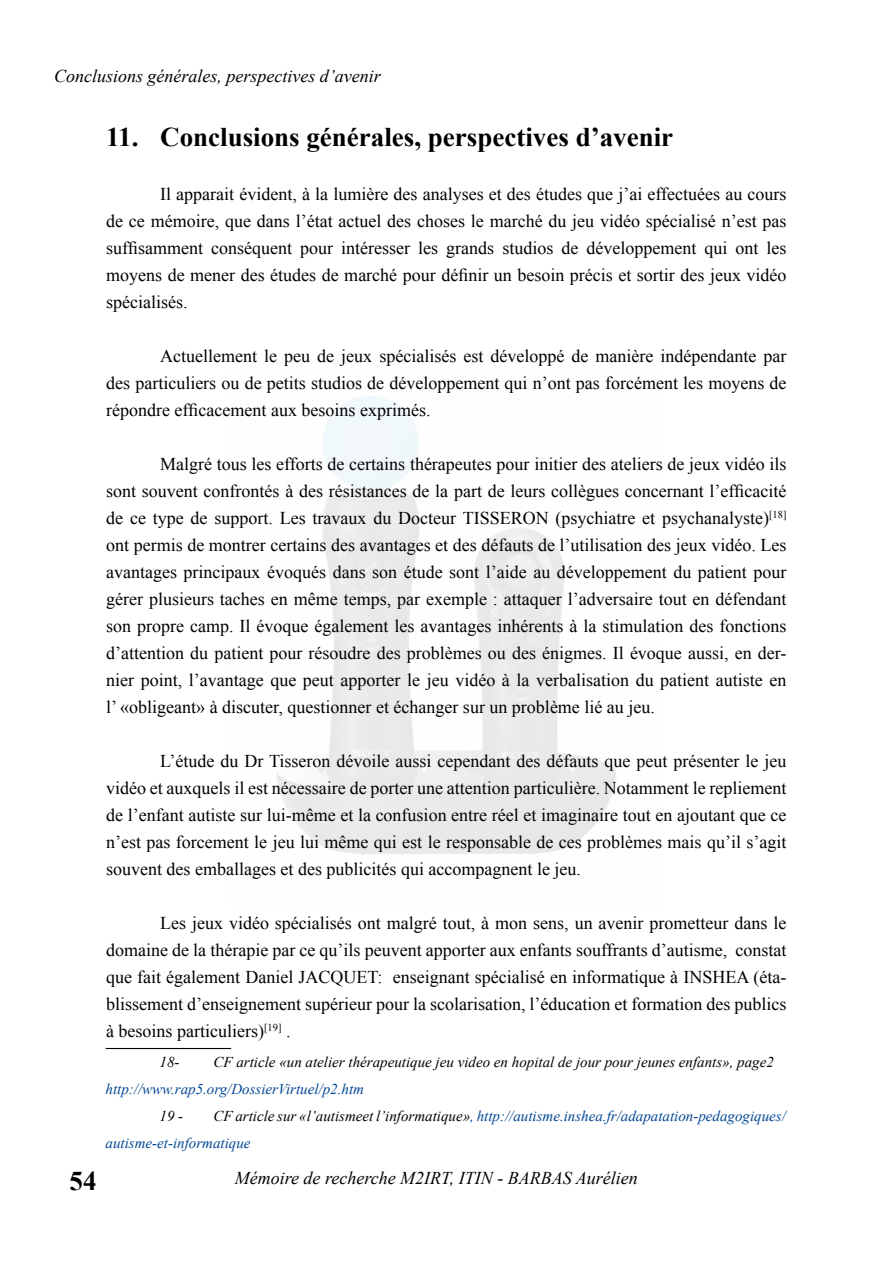
<style>
.page{position:relative;width:893px;height:1263px;background:#fff}
.page>*{position:absolute;margin:0;border:0;box-sizing:border-box;transform-origin:0 0}
.t1{font:700 27px "Times New Roman";color:#000}
.t2{font:18px/27px "Times New Roman";color:#000;text-align:justify}
.t3{font:italic 18px "Times New Roman";color:#000}
.t4{font:italic 15px/27px "Times New Roman";color:#004696}
.t5{font:italic 15px "Times New Roman";color:#000}
.s1{color:#000}
</style>
<div class="page">
<hr style="left:106px;top:1048px;width:125px;height:1px;background:#000">
<p class="t3" style="left:54px;top:63px;width:328px">Conclusions générales, perspectives d’avenir</p>
<h1 class="t1" style="left:106px;top:118px;width:568px">11. Conclusions générales, perspectives d’avenir</h1>
<p class="t2" style="left:106px;top:180px;width:682px;text-indent:54px">Il apparait évident, à la lumière des analyses et des études que j’ai effectuées au cours de ce mémoire, que dans l’état actuel des choses le marché du jeu vidéo spécialisé n’est pas suffisamment conséquent pour intéresser les grands studios de développement qui ont les moyens de mener des études de marché pour définir un besoin précis et sortir des jeux vidéo spécialisés.</p>
<p class="t2" style="left:106px;top:342px;width:682px;text-indent:54px">Actuellement le peu de jeux spécialisés est développé de manière indépendante par des particuliers ou de petits studios de développement qui n’ont pas forcément les moyens de répondre efficacement aux besoins exprimés.</p>
<p class="t2" style="left:106px;top:450px;width:682px;text-indent:54px">Malgré tous les efforts de certains thérapeutes pour initier des ateliers de jeux vidéo ils sont souvent confrontés à des résistances de la part de leurs collègues concernant l’efficacité de ce type de support. Les travaux du Docteur TISSERON (psychiatre et psychanalyste)<sup>[18] </sup>ont permis de montrer certains des avantages et des défauts de l’utilisation des jeux vidéo. Les avantages principaux évoqués dans son étude sont l’aide au développement du patient pour gérer plusieurs taches en même temps, par exemple : attaquer l’adversaire tout en défendant son propre camp. Il évoque également les avantages inhérents à la stimulation des fonctions d’attention du patient pour résoudre des problèmes ou des énigmes. Il évoque aussi, en der&shy;nier point, l’avantage que peut apporter le jeu vidéo à la verbalisation du patient autiste en l’ «obligeant» à discuter, questionner et échanger sur un problème lié au jeu.</p>
<p class="t2" style="left:106px;top:747px;width:682px;text-indent:54px">L’étude du Dr Tisseron dévoile aussi cependant des défauts que peut présenter le jeu vidéo et auxquels il est nécessaire de porter une attention particulière. Notamment le repliement de l’enfant autiste sur lui-même et la confusion entre réel et imaginaire tout en ajoutant que ce n’est pas forcement le jeu lui même qui est le responsable de ces problèmes mais qu’il s’agit souvent des emballages et des publicités qui accompagnent le jeu.</p>
<p class="t2" style="left:106px;top:909px;width:682px;text-indent:54px">Les jeux vidéo spécialisés ont malgré tout, à mon sens, un avenir prometteur dans le domaine de la thérapie par ce qu’ils peuvent apporter aux enfants souffrants d’autisme, constat que fait également Daniel JACQUET: enseignant spécialisé en informatique à INSHEA (éta&shy;blissement d’enseignement supérieur pour la scolarisation, l’éducation et formation des publics à besoins particuliers)<sup>[19]</sup> .</p>
<p class="t5" style="left:160px;top:1052px;width:21px">18-</p>
<p class="t5" style="left:214px;top:1052px;width:562px">CF article «un atelier thérapeutique jeu video en hopital de jour pour jeunes enfants», page2</p>
<p class="t4" style="left:106px;top:1075px;width:260px">http://www.rap5.org/DossierVirtuel/p2.htm</p>
<p class="t5" style="left:160px;top:1106px;width:25px">19 -</p>
<p class="t4" style="left:106px;top:1102px;width:682px;text-indent:108px"><span class="s1">CF article sur «l’autismeet l’informatique»</span>, http://autisme.inshea.fr/adapatation-pedagogiques/ autisme-et-informatique</p>
<h1 class="t1" style="left:70px;top:1162px;width:29px">54</h1>
<p class="t3" style="left:235px;top:1165px;width:405px">Mémoire de recherche M2IRT, ITIN - BARBAS Aurélien</p>
</div>
